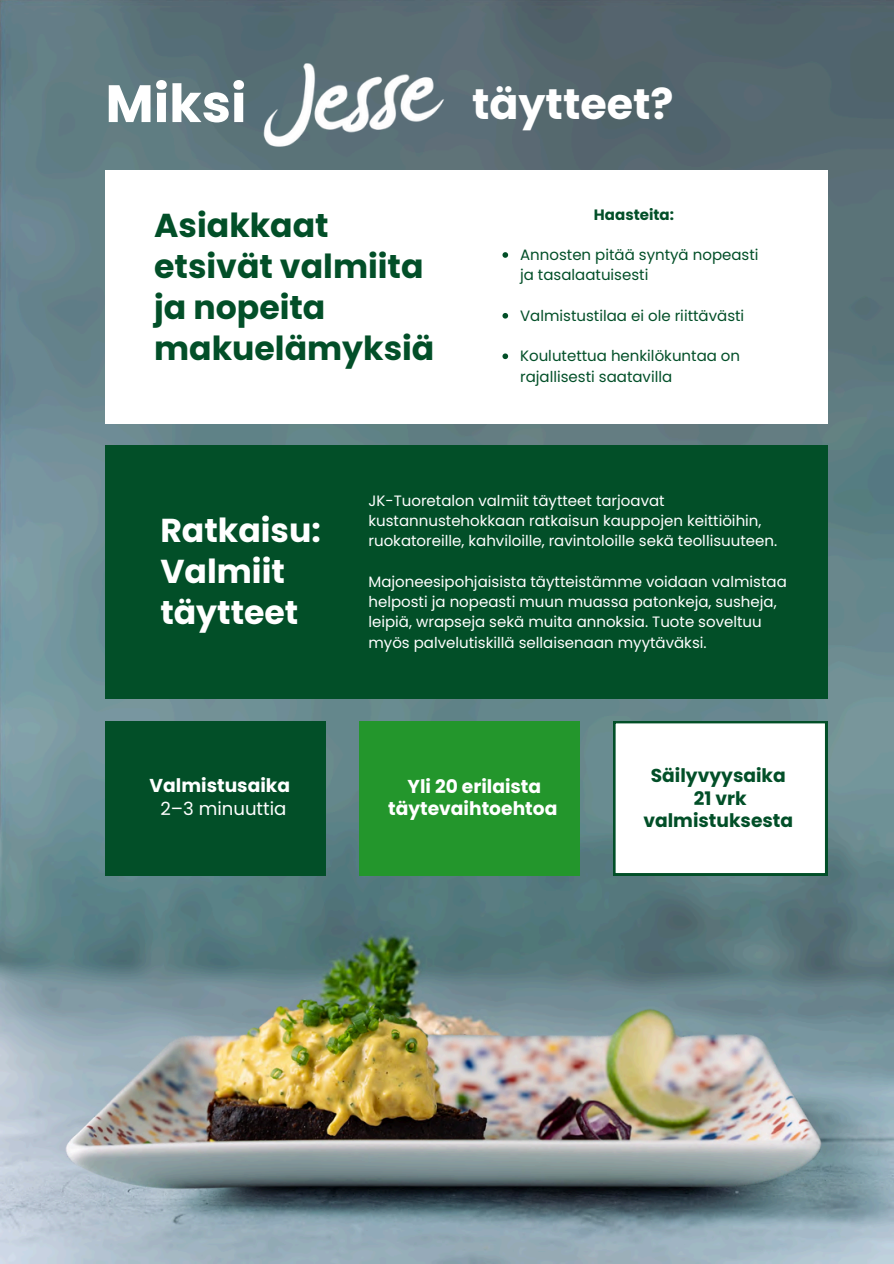
<style>
.page{position:relative;width:894px;height:1264px;background:#fff}
.page>*{position:absolute;margin:0;border:0;box-sizing:border-box;transform-origin:0 0}
.t1{font:700 52.5px "Poppins";color:#fff}
.t2{font:700 42.75px "Poppins";color:#fff}
.t3{font:700 33.15px/41.1px "Poppins";color:#024f28}
.t4{font:700 33.15px/41.1px "Poppins";color:#fff}
.t5{font:700 18.6px/22.5px "Poppins";color:#fff;text-align:center}
.t6{font:700 18.6px/22.5px "Poppins";color:#024f28;text-align:center}
.t7{font:18.15px "Poppins";color:#fff}
.t8{font:15px/20.2px "Poppins";color:#fff}
.t9{font:15px/20.2px "Poppins";color:#024f28}
.t10{font:700 15px "Poppins";color:#024f28}
</style>
<div class="page">
<img style="left:0;top:0;width:893px;height:726px">
<svg style="left:105px;top:170px;width:722px;height:253px"></svg>
<div style="left:105px;top:445px;width:722px;height:253px;background:#024f28"></div>
<img style="left:0;top:726px;width:893px;height:537px">
<svg style="left:502px;top:252px;width:6px;height:6px"></svg>
<svg style="left:502px;top:313px;width:6px;height:5px"></svg>
<svg style="left:502px;top:353px;width:6px;height:6px"></svg>
<div style="left:105px;top:721px;width:221px;height:154px;background:#024f28"></div>
<div style="left:359px;top:721px;width:220px;height:154px;background:#23962c"></div>
<svg style="left:613px;top:721px;width:214px;height:154px"></svg>
<img style="left:255px;top:63px;width:191px;height:89px">
<h1 class="t1" style="left:105px;top:67px;width:142px">Miksi</h1>
<h4 class="t2" style="left:472px;top:74px;width:203px">täytteet?</h4>
<h2 class="t3" style="left:154px;top:204px;width:282px">Asiakkaat etsivät valmiita ja nopeita makuelämyksiä</h2>
<h3 class="t10" style="left:593px;top:204px;width:81px">Haasteita:</h3>
<h6 class="t9" style="left:520px;top:245px;width:240px">Annosten pitää syntyä nopeasti ja tasalaatuisesti</h6>
<p class="t9" style="left:520px;top:305px;width:226px">Valmistustilaa ei ole riittävästi</p>
<p class="t9" style="left:520px;top:346px;width:221px">Koulutettua henkilökuntaa on rajallisesti saatavilla</p>
<p class="t4" style="left:160px;top:509px;width:162px">Ratkaisu:<br>Valmiit täytteet</p>
<p class="t5" style="left:150px;top:774px;width:142px">Valmistusaika</p>
<h4 class="t7" style="left:160px;top:796px;width:127px">2–3 minuuttia</h4>
<h3 class="t8" style="left:368px;top:490px;width:410px">JK-Tuoretalon valmiit täytteet tarjoavat kustannustehokkaan ratkaisun kauppojen keittiöihin, ruokatoreille, kahviloille, ravintoloille sekä teollisuuteen.</h3>
<p class="t8" style="left:368px;top:571px;width:420px">Majoneesipohjaisista täytteistämme voidaan valmistaa helposti ja nopeasti muun muassa patonkeja, susheja, leipiä, wrapseja sekä muita annoksia. Tuote soveltuu myös palvelutiskillä sellaisenaan myytäväksi.</p>
<h5 class="t5" style="left:388px;top:774px;width:171px">Yli 20 erilaista täytevaihtoehtoa</h5>
<h4 class="t6" style="left:643px;top:764px;width:151px">Säilyvyysaika<br>21 vrk valmistuksesta</h4>
</div>
